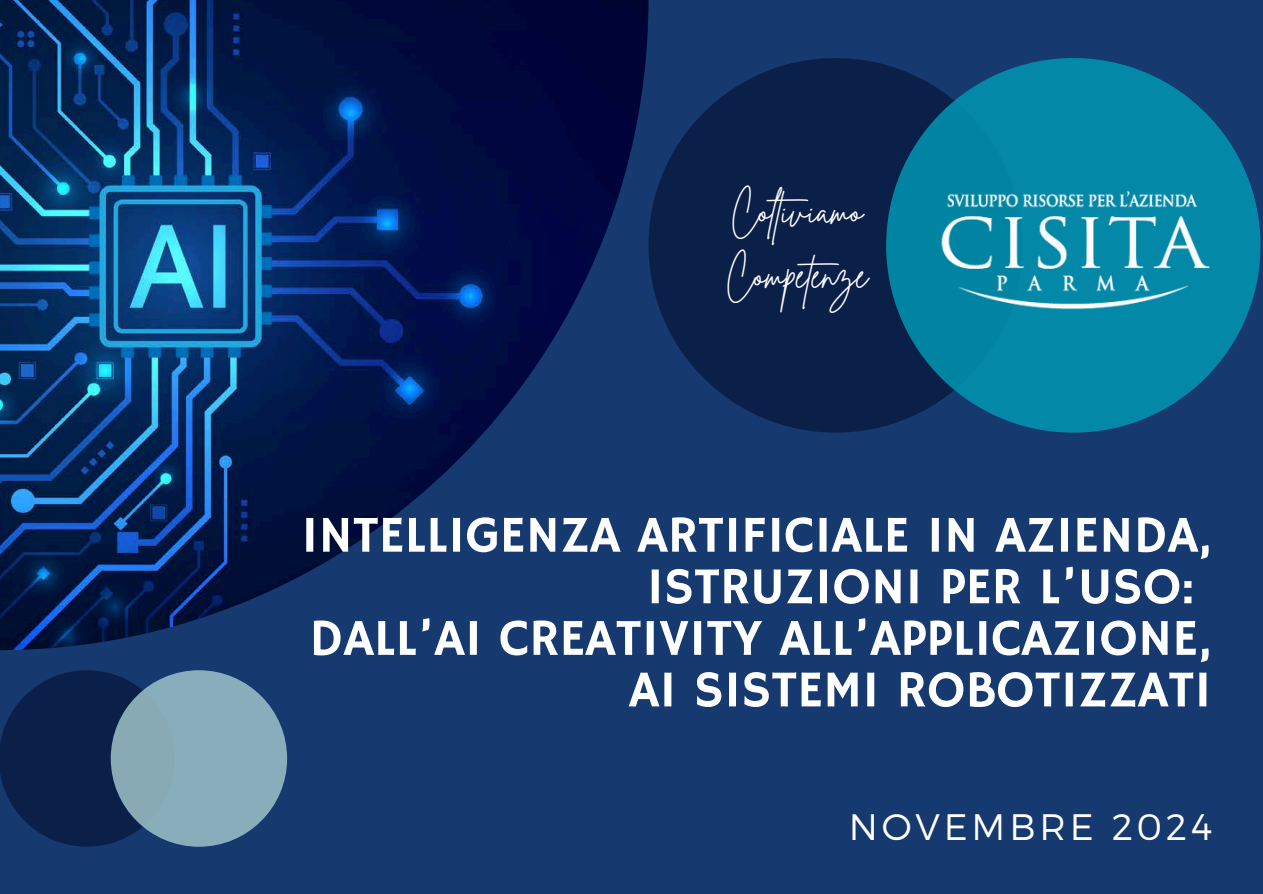
<style>
.page{position:relative;width:1263px;height:894px;background:#fff}
.page>*{position:absolute;margin:0;border:0;box-sizing:border-box;transform-origin:0 0}
.t1{font:51.9px "Hammersmith One";color:#fff}
.t2{font:37.05px "Brittany Signature";color:#fff}
.t3{font:300 36.75px "Montserrat";letter-spacing:.105em;color:#fff}
</style>
<div class="page">
<div style="left:0;top:0;width:1263px;height:893px;background:#16396f"></div>
<div style="left:648px;top:58px;width:375px;height:374px;background:#0b2049;border-radius:50%"></div>
<div style="left:886px;top:58px;width:374px;height:374px;background:#0388a7;border-radius:50%"></div>
<svg style="left:0;top:670px;width:175px;height:176px"></svg>
<div style="left:111px;top:670px;width:176px;height:176px;background:#89aebb;border-radius:50%"></div>
<img style="left:0;top:0;width:648px;height:650px">
<img style="left:941px;top:191px;width:269px;height:119px">
<p class="t2" style="left:731px;top:187px;width:134px">Coltiviamo</p>
<p class="t2" style="left:726px;top:251px;width:144px">Competenze</p>
<p class="t1" style="left:301px;top:505px;width:911px">INTELLIGENZA ARTIFICIALE IN AZIENDA,</p>
<p class="t1" style="left:647px;top:556px;width:549px">ISTRUZIONI PER L’USO:</p>
<p class="t1" style="left:309px;top:608px;width:903px">DALL’AI CREATIVITY ALL’APPLICAZIONE,</p>
<p class="t1" style="left:629px;top:659px;width:584px">AI SISTEMI ROBOTIZZATI</p>
<p class="t3" style="left:849px;top:803px;width:365px">NOVEMBRE 2024</p>
</div>
